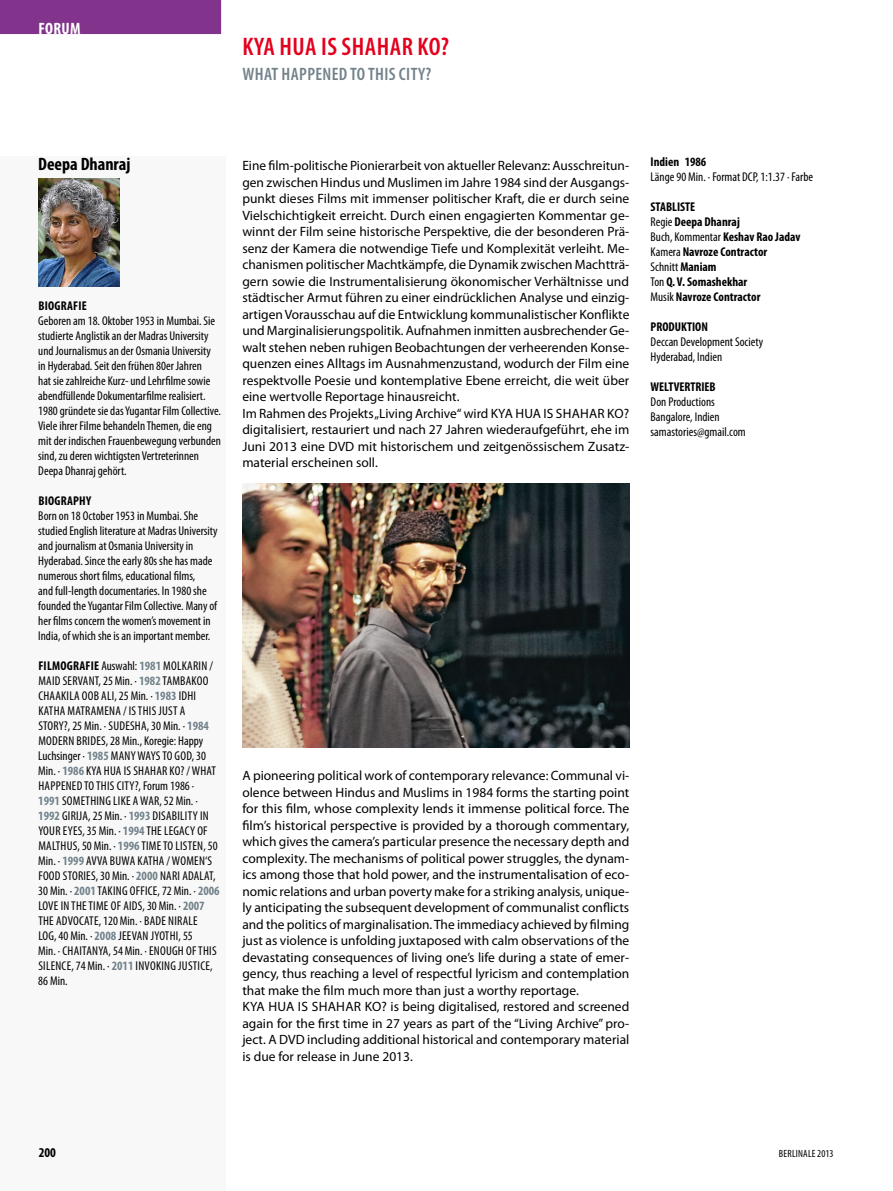
<style>
.page{position:relative;width:893px;height:1191px;background:#fff}
.page>*{position:absolute;margin:0;border:0;box-sizing:border-box;transform-origin:0 0}
.t1{font:600 condensed 25.5px "Myriad Pro";letter-spacing:.02em;color:#e3001d}
.t2{font:600 condensed 18px "Myriad Pro";letter-spacing:.02em;color:#72828b}
.t3{font:700 condensed 18px "Myriad Pro";color:#000}
.t4{font:700 condensed 16.5px "Myriad Pro";color:#fff}
.t5{font:13.5px/16.5px "Myriad Pro";color:#000}
.t6{font:700 condensed 13.5px "Myriad Pro";color:#000}
.t7{font:condensed 12.75px/15px "Myriad Pro";color:#000}
.t8{font:700 condensed 12.75px/15px "Myriad Pro";color:#000}
.t9{font:condensed 12.75px "Myriad Pro";letter-spacing:.02em;color:#000}
.t10{font:condensed 10.5px "Myriad Pro";letter-spacing:.02em;color:#000}
.s1{font-weight:700;color:#72828b}
.s2{font-weight:400}
</style>
<div class="page">
<div style="left:0;top:156px;width:225px;height:1035px;background:#f8f8f8"></div>
<div style="left:0;top:0;width:221px;height:34px;background:#82338b"></div>
<img style="left:242px;top:483px;width:387px;height:264px">
<img style="left:38px;top:178px;width:81px;height:109px">
<p class="t4" style="left:38px;top:18px;width:43px">Forum</p>
<h1 class="t1" style="left:243px;top:31px;width:208px">KYA HUA IS SHAHAR KO?</h1>
<h2 class="t2" style="left:243px;top:63px;width:190px">WHAT HAPPENED TO THIS CITY?</h2>
<h2 class="t3" style="left:38px;top:153px;width:94px">Deepa Dhanraj</h2>
<p class="t8" style="left:38px;top:298px;width:29px">BIOGRAFIE</p>
<p class="t7" style="left:38px;top:313px;width:184px">Geboren am 18. Oktober 1953 in Mumbai. Sie studierte Anglistik an der Madras University und Journalismus an der Osmania University in Hyderabad. Seit den frühen 80er Jahren<br>hat sie zahlreiche Kurz- und Lehrfilme sowie abendfüllende Dokumentarfilme realisiert.<br>1980 gründete sie das Yugantar Film Collective.<br>Viele ihrer Filme behandeln Themen, die eng mit der indischen Frauenbewegung verbunden sind, zu deren wichtigsten Vertreterinnen Deepa Dhanraj gehört.</p>
<p class="t8" style="left:38px;top:493px;width:48px">BIOGRAPHY</p>
<p class="t7" style="left:38px;top:508px;width:181px">Born on 18 October 1953 in Mumbai. She studied English literature at Madras University and journalism at Osmania University in Hyderabad. Since the early 80s she has made numerous short films, educational films,<br>and full-length documentaries. In 1980 she founded the Yugantar Film Collective. Many of her films concern the women’s movement in India, of which she is an important member.</p>
<p class="t8" style="left:38px;top:658px;width:41px">FILMOGRAFIE</p>
<p class="t7" style="left:101px;top:658px;width:76px">Auswahl: <span class="s1">1981</span> Molkarin</p>
<p class="t7" style="left:209px;top:658px;width:5px">/</p>
<p class="t7" style="left:38px;top:673px;width:36px">Maid Servant</p>
<p class="t7" style="left:99px;top:673px;width:75px">, 25 Min. · <span class="s1">1982</span> Tambakoo</p>
<p class="t7" style="left:38px;top:688px;width:12px">Chaakila</p>
<p class="t7" style="left:82px;top:688px;width:105px">Oob Ali, 25 Min. · <span class="s1">1983</span> Idhi</p>
<p class="t7" style="left:38px;top:703px;width:12px">Katha</p>
<p class="t7" style="left:68px;top:703px;width:15px">Matramena</p>
<p class="t7" style="left:123px;top:703px;width:21px">/ Isthis</p>
<p class="t7" style="left:159px;top:703px;width:27px">Just a</p>
<p class="t7" style="left:38px;top:718px;width:88px">Story?, 25 Min. · Sudesha</p>
<p class="t7" style="left:147px;top:718px;width:64px">, 30 Min. · <span class="s1">1984</span></p>
<p class="t7" style="left:38px;top:733px;width:15px">Modern</p>
<p class="t7" style="left:77px;top:733px;width:12px">Brides</p>
<p class="t7" style="left:38px;top:733px;width:169px;text-indent:68px">, 28 Min., Koregie: Happy<br>Luchsinger · <span class="s1">1985</span> Many Ways to God, 30<br>Min. · <span class="s1">1986</span> Kya Hua Is Shahar</p>
<p class="t7" style="left:170px;top:763px;width:37px">Ko? / What</p>
<p class="t7" style="left:38px;top:778px;width:13px">Happened</p>
<p class="t7" style="left:84px;top:778px;width:18px">to this</p>
<p class="t7" style="left:117px;top:778px;width:79px">City?, Forum 1986 ·</p>
<p class="t7" style="left:38px;top:793px;width:36px"><span class="s1">1991</span> Something</p>
<p class="t7" style="left:113px;top:793px;width:86px">Like a War, 52 Min. ·</p>
<p class="t7" style="left:38px;top:808px;width:35px"><span class="s1">1992</span> Girija</p>
<p class="t7" style="left:88px;top:808px;width:76px">, 25 Min. · <span class="s1">1993</span> Disabilit</p>
<p class="t7" style="left:193px;top:808px;width:12px">y in</p>
<p class="t9" style="left:38px;top:823px;width:137px">Your Eyes, 35 Min. · <span class="s1">1994</span> The Legac</p>
<p class="t7" style="left:190px;top:823px;width:14px">y of</p>
<p class="t7" style="left:38px;top:838px;width:148px">Malth us, 50 Min. · <span class="s1">1996</span> Time to Listen</p>
<p class="t7" style="left:203px;top:838px;width:16px">, 50</p>
<p class="t7" style="left:38px;top:853px;width:106px">Min. · <span class="s1">1999</span> Avva buwa katha</p>
<p class="t7" style="left:167px;top:853px;width:21px">/ Women</p>
<p class="t7" style="left:205px;top:853px;width:8px">‘s</p>
<p class="t7" style="left:38px;top:868px;width:35px">Food Stories</p>
<p class="t7" style="left:96px;top:868px;width:99px">, 30 Min. · <span class="s1">2000</span> Nari Adalat</p>
<p class="t7" style="left:213px;top:868px;width:4px">,</p>
<p class="t7" style="left:38px;top:883px;width:70px">30 Min. · <span class="s1">2001</span> Taking</p>
<p class="t7" style="left:130px;top:883px;width:12px">Office</p>
<p class="t7" style="left:38px;top:883px;width:183px;text-indent:119px">, 72 Min. · <span class="s1">2006<br></span>Love in the Time of AIDS, 30 Min. · <span class="s1">2007<br></span>The Advocate</p>
<p class="t7" style="left:38px;top:913px;width:142px;text-indent:60px">, 120 Min. · Bade Nirale<br>Log, 40 Min. · <span class="s1">2008</span> Jeevan</p>
<p class="t7" style="left:151px;top:928px;width:44px">Jyothi, 55</p>
<p class="t7" style="left:38px;top:943px;width:36px">Min. · Chaitan</p>
<p class="t7" style="left:98px;top:943px;width:106px">ya, 54 Min. · Enough of this</p>
<p class="t7" style="left:38px;top:958px;width:11px">Silence</p>
<p class="t7" style="left:71px;top:958px;width:74px">, 74 Min. · <span class="s1">2011</span> Invoking</p>
<p class="t7" style="left:178px;top:958px;width:15px">Justice</p>
<p class="t7" style="left:210px;top:958px;width:4px">,</p>
<p class="t7" style="left:38px;top:973px;width:31px">86 Min.</p>
<p class="t5" style="left:242px;top:157px;width:389px">Eine film-politische Pionierarbeit von aktueller Relevanz: Ausschreitun&shy;gen zwischen Hindus und Muslimen im Jahre 1984 sind der Ausgangs&shy;punkt dieses Films mit immenser politischer Kraft, die er durch seine Vielschichtigkeit erreicht. Durch einen engagierten Kommentar ge&shy;winnt der Film seine historische Perspektive, die der besonderen Prä&shy;senz der Kamera die notwendige Tiefe und Komplexität verleiht. Me&shy;chanismen politischer Machtkämpfe, die Dynamik zwischen Machtträ&shy;gern sowie die Instrumentalisierung ökonomischer Verhältnisse und städtischer Armut führen zu einer eindrücklichen Analyse und einzig&shy;artigen Vorausschau auf die Entwicklung kommunalistischer Konflikte und Marginalisierungspolitik. Aufnahmen inmitten ausbrechender Ge&shy;walt stehen neben ruhigen Beobachtungen der verheerenden Konse&shy;quenzen eines Alltags im Ausnahmenzustand, wodurch der Film eine respektvolle Poesie und kontemplative Ebene erreicht, die weit über eine wertvolle Reportage hinausreicht.<br>Im Rahmen des Projekts „Living Archive“ wird Kya hua</p>
<p class="t5" style="left:242px;top:405px;width:388px;text-align:justify;text-indent:365px">ko ? digitalisiert, restauriert und nach 27 Jahren wiederaufgeführt, ehe im Juni 2013 eine DVD mit historischem und zeitgenössischem Zusatz&shy;material erscheinen soll.</p>
<p class="t5" style="left:543px;top:405px;width:22px">is shahar</p>
<p class="t5" style="left:242px;top:767px;width:388px">A pioneering political work of contemporary relevance: Communal vi&shy;olence between Hindus and Muslims in 1984 forms the starting point for this film, whose complexity lends it immense political force. The film’s historical perspective is provided by a thorough commentary, which gives the camera’s particular presence the necessary depth and complexity. The mechanisms of political power struggles, the dynam&shy;ics among those that hold power, and the instrumentalisation of eco&shy;nomic relations and urban poverty make for a striking analysis, unique&shy;ly anticipating the subsequent development of communalist conflicts and the politics of marginalisation. The immediacy achieved by filming just as violence is unfolding juxtaposed with calm observations of the devastating consequences of living one’s life during a state of emer&shy;gency, thus reaching a level of respectful lyricism and contemplation that make the film much more than just a worthy reportage.<br>Kya hua</p>
<p class="t5" style="left:242px;top:998px;width:388px;text-align:justify;text-indent:122px">ko? is being digitalised, restored and screened again for the first time in 27 years as part of the “Living Archive” pro&shy;ject. A DVD including additional historical and contemporary material is due for release in June 2013.</p>
<p class="t5" style="left:298px;top:998px;width:23px">is shahar</p>
<p class="t8" style="left:651px;top:154px;width:57px">Indien 1986</p>
<p class="t7" style="left:651px;top:169px;width:164px">Länge 90 Min. · Format DCP, 1:1.37 · Farbe</p>
<p class="t8" style="left:651px;top:199px;width:151px">STABLISTE<br><span class="s2">Regie</span> Deepa Dhanraj<br><span class="s2">Buch, Kommentar</span> Keshav Rao Jadav<br><span class="s2">Kamera</span> Navroze Contractor<br><span class="s2">Schnitt</span> Maniam<br><span class="s2">Ton</span> Q. V. Somashekhar<br><span class="s2">Musik</span> Navroze Contractor</p>
<p class="t8" style="left:651px;top:319px;width:43px">PRODUKTION</p>
<p class="t7" style="left:651px;top:334px;width:114px">Deccan Development Society<br>Hyderabad, Indien</p>
<p class="t8" style="left:651px;top:379px;width:7px">WELTVERTRIE</p>
<p class="t8" style="left:710px;top:379px;width:8px">B</p>
<p class="t7" style="left:651px;top:394px;width:97px">Don Productions<br>Bangalore, Indien samastories@gmail.com</p>
<p class="t6" style="left:39px;top:1143px;width:19px">200</p>
<p class="t10" style="left:779px;top:1146px;width:56px">BERLINALE 2013</p>
</div>
